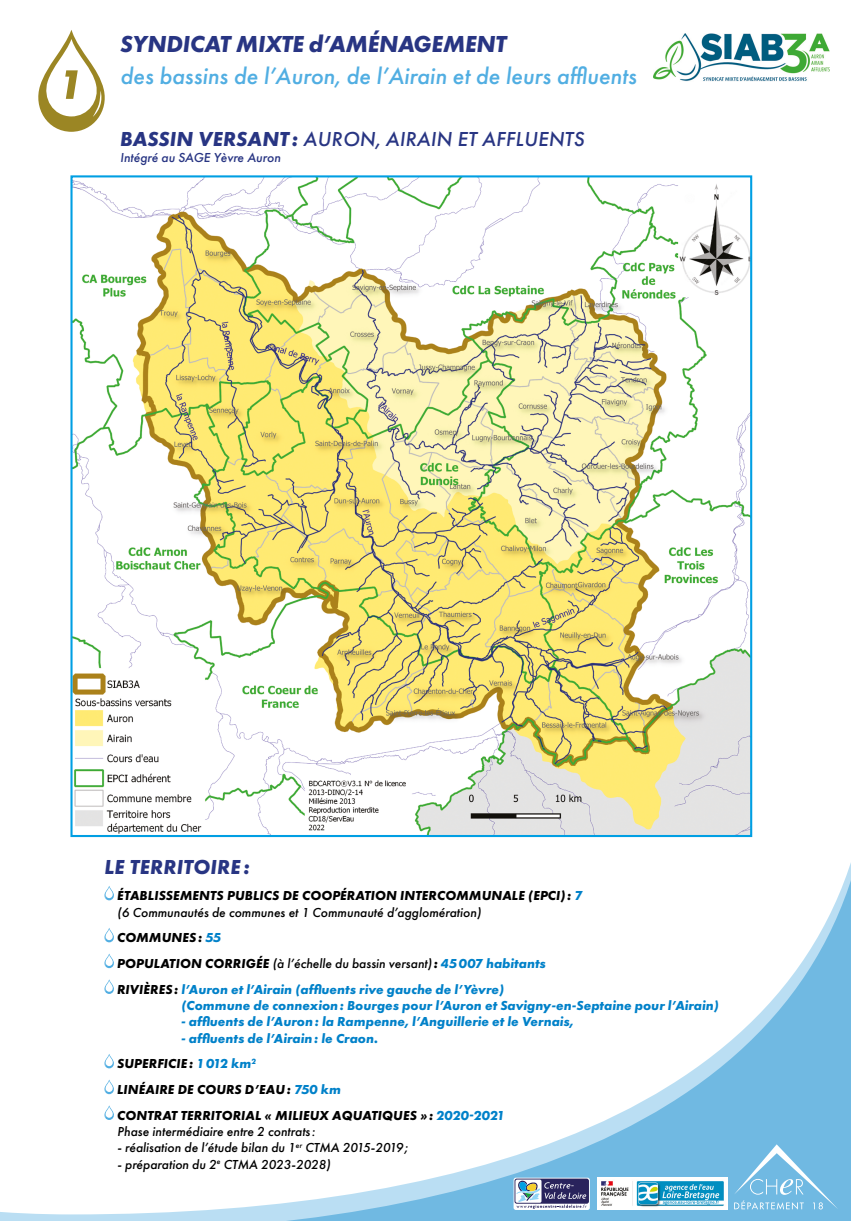
<style>
.page{position:relative;width:851px;height:1221px;background:#fff}
.page>*{position:absolute;margin:0;border:0;box-sizing:border-box;transform-origin:0 0}
.t1{font:italic 500 24px "Futura PT";color:#51aee2}
.t2{font:italic 700 24px "Futura PT";letter-spacing:-.01em;color:#283583}
.t3{font:italic 500 21px "Futura PT";letter-spacing:.01em;color:#283583}
.t4{font:italic 700 21px "Futura PT";letter-spacing:.01em;color:#283583}
.t5{font:italic 700 13.5px/16.2px "Futura PT";letter-spacing:.01em;color:#000}
.t6{font:italic 700 13.5px/16.2px "Futura PT";color:#0081c9}
.t7{font:italic 500 13.5px "Futura PT";color:#000}
.t8{font:italic 500 13.5px "Futura PT";color:#283583}
.s1{font-weight:700}
.s2{color:#0081c9}
.s3{font-weight:500}
.s4{font-weight:700;color:#0081c9}
.s5{color:#000}
</style>
<div class="page">
<svg style="left:0;top:786px;width:850px;height:434px"></svg>
<img style="left:597px;top:1177px;width:130px;height:32px">
<svg style="left:734px;top:1144px;width:104px;height:65px;background:#80c1e5"></svg>
<img style="left:653px;top:34px;width:176px;height:47px">
<svg style="left:513px;top:1177px;width:76px;height:32px"></svg>
<div style="left:514px;top:1178px;width:75px;height:25px;background:#29235c;border-radius:2px"></div>
<svg style="left:515px;top:1179px;width:26px;height:23px"></svg>
<svg style="left:516px;top:1180px;width:70px;height:28px"></svg>
<img style="left:73px;top:178px;width:676px;height:656px">
<svg style="left:104px;top:885px;width:11px;height:15px"></svg>
<svg style="left:104px;top:927px;width:11px;height:15px"></svg>
<svg style="left:104px;top:953px;width:11px;height:15px"></svg>
<svg style="left:104px;top:979px;width:11px;height:14px"></svg>
<svg style="left:104px;top:1053px;width:11px;height:15px"></svg>
<svg style="left:104px;top:1079px;width:11px;height:15px"></svg>
<svg style="left:104px;top:1105px;width:11px;height:14px"></svg>
<svg style="left:38px;top:30px;width:67px;height:102px"></svg>
<p class="t2" style="left:120px;top:29px;width:387px">SYNDICAT MIXTE d’AMÉNAGEMENT</p>
<p class="t1" style="left:120px;top:61px;width:517px">des bassins de l’Auron, de l’Airain et de leurs affluents</p>
<p class="t3" style="left:120px;top:126px;width:465px"><span class="s1">BASSIN VERSANT :</span> AURON, AIRAIN ET AFFLUENTS</p>
<p class="t8" style="left:120px;top:149px;width:162px">Intégré au SAGE Yèvre Auron</p>
<p class="t4" style="left:104px;top:853px;width:147px">LE TERRITOIRE :</p>
<p class="t5" style="left:117px;top:887px;width:467px">ÉTABLISSEMENTS PUBLICS DE COOPÉRATION INTERCOMMUNALE (EPCI): <span class="s2">7 </span><span class="s3">(6 Communautés de communes et 1 Communauté d’agglomération)</span></p>
<p class="t5" style="left:117px;top:929px;width:106px">COMMUNES: <span class="s2">55</span></p>
<p class="t7" style="left:117px;top:955px;width:430px"><span class="s1">POPULATION CORRIGÉE</span> (à l’échelle du bassin versant)<span class="s1">:</span> <span class="s4">45007 habitants</span></p>
<p class="t6" style="left:181px;top:981px;width:539px;text-indent:-64px"><span class="s5">RIVIÈRES:</span> l’Auron et l’Airain (affluents rive gauche de l’Yèvre)<br>(Commune de connexion: Bourges pour l’Auron et Savigny-en-Septaine pour l’Airain)</p>
<p class="t6" style="left:181px;top:1013px;width:394px">- affluents de l’Auron: la Rampenne, l’Anguillerie et le Vernais,</p>
<p class="t6" style="left:181px;top:1029px;width:199px">- affluents de l’Airain: le Craon.</p>
<p class="t5" style="left:117px;top:1055px;width:140px">SUPERFICIE : <span class="s2">1012 km</span><sup>2</sup></p>
<p class="t5" style="left:117px;top:1081px;width:225px">LINÉAIRE DE COURS D’EAU: <span class="s2">750 km</span></p>
<p class="t5" style="left:117px;top:1107px;width:389px">CONTRAT TERRITORIAL « MILIEUX AQUATIQUES »: <span class="s2">2020-2021<br></span><span class="s3">Phase intermédiaire entre 2 contrats:</span></p>
<p class="t7" style="left:117px;top:1139px;width:292px">- réalisation de l’étude bilan du 1<sup>er</sup> CTMA 2015-2019;</p>
<p class="t7" style="left:117px;top:1155px;width:215px">- préparation du 2<sup>e</sup> CTMA 2023-2028)</p>
</div>
